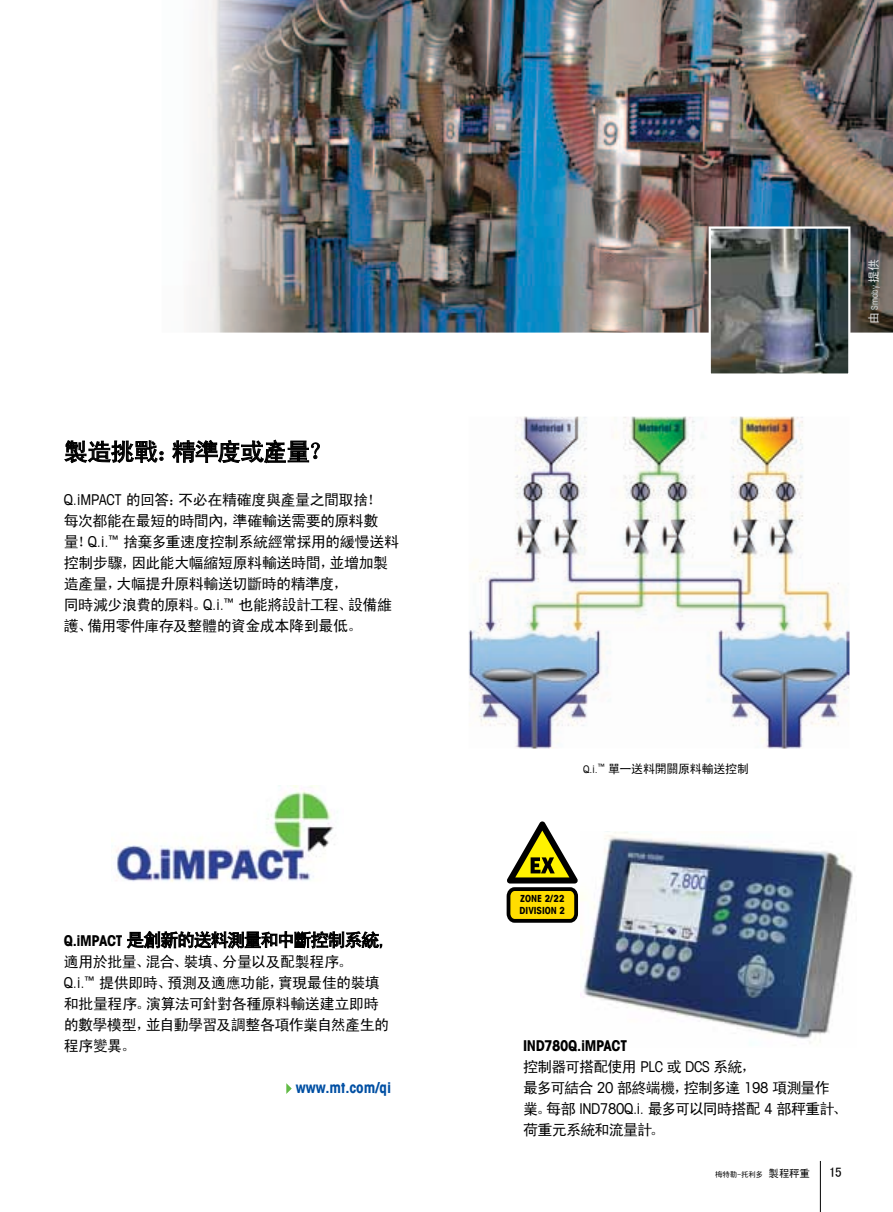
<style>
.page{position:relative;width:893px;height:1212px;background:#fff}
.page>*{position:absolute;margin:0;border:0;box-sizing:border-box;transform-origin:0 0}
.t1{font:24px "Sim Hei";letter-spacing:-.04em;color:#000}
.t2{font:18px "Sim Hei";letter-spacing:-.065em;color:#000}
.t3{font:15px/21px "Sim Hei";letter-spacing:-.035em;color:#000}
.t4{font:700 condensed 15px "Avant Garde Com";letter-spacing:-.02em;color:#000}
.t5{font:700 condensed 15px "Avant Garde Com";color:#004fa3}
.t6{font:13.5px "Sim Hei";color:#000}
.t7{font:12px "Sim Hei";letter-spacing:-.02em;color:#000}
.t8{font:700 condensed 9.9px/11.9px "Avant Garde Com";color:#000}
.t9{font:condensed 9px "Avant Garde Com";color:#d1d3d4}
.t10{font:7.5px "Sim Hei";letter-spacing:-.015em;color:#000}
.s1{font-family:"Avant Garde Com";font-stretch:condensed}
.s2{font-family:"Avant Garde Com";font-weight:700;font-stretch:condensed;font-size:15px}
.s3{font-family:"Sim Hei";font-stretch:normal;font-size:12px;color:#e6e7e8}
.s4{font-family:"Avant Garde Com";font-stretch:condensed;font-size:10.5px}
.s5{font-size:10.5px}
</style>
<div class="page">
<hr style="left:820px;top:1161px;width:1px;height:51px;background:#000">
<img style="left:581px;top:831px;width:272px;height:212px">
<svg style="left:127px;top:931px;width:255px;height:18px"></svg>
<svg style="left:286px;top:1083px;width:6px;height:11px"></svg>
<img style="left:116px;top:785px;width:222px;height:97px">
<svg style="left:64px;top:440px;width:100px;height:23px"></svg>
<svg style="left:172px;top:440px;width:148px;height:23px"></svg>
<img style="left:195px;top:0;width:698px;height:333px">
<img style="left:469px;top:417px;width:380px;height:331px">
<svg style="left:506px;top:821px;width:72px;height:102px"></svg>
<img style="left:712px;top:229px;width:135px;height:144px">
<div style="left:709px;top:226px;width:141px;height:150px;border:2px solid #fff"></div>
<h1 class="t1" style="left:64px;top:439px;width:270px">製造挑戰：精準度或產量？</h1>
<p class="t3" style="left:64px;top:489px;width:337px"><span class="s1">Q.iMPACT</span> 的回答：不必在精確度與產量之間取捨！每次都能在最短的時間內，準確輸送需要的原料數<br>量！<span class="s1">Q.i.</span><sup>™</sup> 捨棄多重速度控制系統經常採用的緩慢送料控制步驟，因此能大幅縮短原料輸送時間，並增加製造產量，大幅提升原料輸送切斷時的精準度，<br>同時減少浪費的原料。<span class="s1">Q.i.</span><sup>™</sup> 也能將設計工程、設備維護、備用零件庫存及整體的資金成本降到最低。</p>
<p class="t2" style="left:64px;top:931px;width:325px"><span class="s2">Q.iMPACT</span> 是創新的送料測量和中斷控制系統,</p>
<p class="t3" style="left:64px;top:951px;width:327px">適用於批量、混合、裝填、分量以及配製程序。<br><span class="s1">Q.i.</span><sup>™</sup> 提供即時、預測及適應功能，實現最佳的裝填和批量程序。演算法可針對各種原料輸送建立即時的數學模型，並自動學習及調整各項作業自然產生的程序變異。</p>
<p class="t5" style="left:296px;top:1078px;width:97px">www.mt.com/qi</p>
<p class="t9" style="left:869px;top:324px;width:67px;rotate:-90deg"><span class="s3">由</span> Smoby <span class="s3">提供</span></p>
<p class="t7" style="left:583px;top:762px;width:167px"><span class="s4">Q.i.</span><sup>™</sup> 單一送料開關原料輸送控制</p>
<p class="t8" style="left:520px;top:893px;width:47px">ZONE 2/22<br>DIVISION 2</p>
<p class="t4" style="left:523px;top:1036px;width:106px">IND780Q.iMPACT</p>
<p class="t3" style="left:523px;top:1056px;width:326px">控制器可搭配使用 <span class="s1">PLC</span> 或 <span class="s1">DCS</span> 系統，<br>最多可結合 <span class="s1">20</span> 部終端機，控制多達 <span class="s1">198</span> 項測量作業。每部 <span class="s1">IND780Q.i.</span> 最多可以同時搭配 <span class="s1">4</span> 部秤重計、荷重元系統和流量計。</p>
<p class="t10" style="left:715px;top:1171px;width:97px">梅特勒-托利多 <span class="s5">製程秤重</span></p>
<p class="t6" style="left:829px;top:1166px;width:14px">15</p>
</div>
